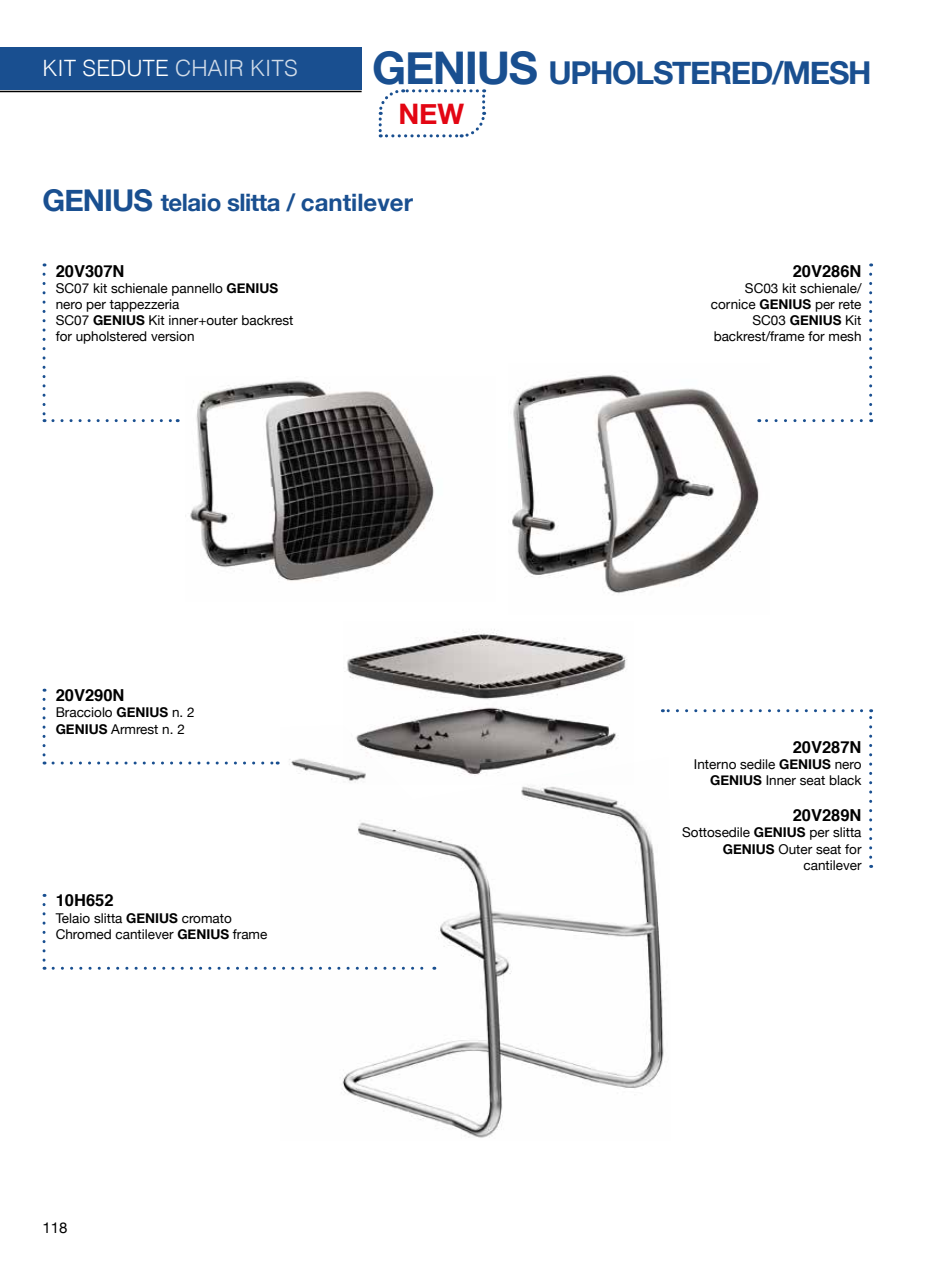
<style>
.page{position:relative;width:936px;height:1276px;background:#fff}
.page>*{position:absolute;margin:0;border:0;box-sizing:border-box;transform-origin:0 0}
.t1{font:700 31.5px "Helvetica Neue";letter-spacing:-.04em;color:#194f90}
.t2{font:700 28.2px "Helvetica Neue";color:#e30613}
.t3{font:700 24px "Helvetica Neue";letter-spacing:-.02em;color:#194f90}
.t4{font:300 22.5px "Helvetica";color:#fff}
.t5{font:700 16.5px "Helvetica";color:#000}
.t6{font:15px "Helvetica Neue";color:#000}
.t7{font:13.5px/16.2px "Helvetica Neue";color:#000}
.s1{color:#d1dce9}
.s2{font-size:45px}
.s3{font-size:30px}
.s4{font-weight:700}
</style>
<div class="page">
<img style="left:185px;top:380px;width:249px;height:201px">
<img style="left:512px;top:374px;width:255px;height:220px">
<img style="left:282px;top:758px;width:382px;height:380px">
<svg style="left:43px;top:274px;width:3px;height:148px"></svg>
<svg style="left:53px;top:419px;width:125px;height:3px"></svg>
<svg style="left:43px;top:699px;width:3px;height:65px"></svg>
<svg style="left:53px;top:761px;width:225px;height:3px"></svg>
<svg style="left:43px;top:904px;width:3px;height:65px"></svg>
<svg style="left:53px;top:966px;width:382px;height:3px"></svg>
<svg style="left:869px;top:274px;width:3px;height:148px"></svg>
<svg style="left:758px;top:419px;width:103px;height:3px"></svg>
<svg style="left:869px;top:709px;width:3px;height:148px"></svg>
<svg style="left:662px;top:709px;width:199px;height:3px"></svg>
<img style="left:343px;top:629px;width:291px;height:155px">
<svg style="left:378px;top:89px;width:109px;height:49px"></svg>
<div style="left:0;top:47px;width:361px;height:42px;background:#194f90"></div>
<hr style="left:0;top:91px;width:361px;height:1px;background:#000">
<h3 class="t4" style="left:43px;top:49px;width:257px">KIT SEDUTE <span class="s1">CHAIR KITS</span></h3>
<h1 class="t1" style="left:372px;top:48px;width:501px"><span class="s2">GENIUS</span> UPHOLSTERED/MESH</h1>
<h2 class="t2" style="left:398px;top:92px;width:67px">NEW</h2>
<h3 class="t3" style="left:43px;top:184px;width:372px"><span class="s3">GENIUS</span> telaio slitta / cantilever</h3>
<p class="t5" style="left:56px;top:257px;width:70px">20V307N</p>
<p class="t7" style="left:56px;top:281px;width:239px">SC07 kit schienale pannello <span class="s4">GENIUS </span>nero per tappezzeria<br>SC07 <span class="s4">GENIUS</span> Kit inner+outer backrest for upholstered version</p>
<p class="t5" style="left:56px;top:682px;width:70px">20V290N</p>
<p class="t7" style="left:56px;top:705px;width:140px">Bracciolo <span class="s4">GENIUS</span> n. 2<br><span class="s4">GENIUS</span> Armrest n. 2</p>
<p class="t5" style="left:56px;top:887px;width:59px">10H652</p>
<p class="t7" style="left:56px;top:910px;width:213px">Telaio slitta <span class="s4">GENIUS</span> cromato<br>Chromed cantilever <span class="s4">GENIUS</span> frame</p>
<p class="t6" style="left:43px;top:1217px;width:27px">118</p>
<p class="t5" style="left:792px;top:257px;width:70px">20V286N</p>
<p class="t7" style="left:711px;top:281px;width:152px;text-align:right">SC03 kit schienale/ cornice <span class="s4">GENIUS</span> per rete<br>SC03 <span class="s4">GENIUS</span> Kit backrest/frame for mesh</p>
<p class="t5" style="left:792px;top:733px;width:70px">20V287N</p>
<p class="t7" style="left:694px;top:757px;width:169px;text-align:right">Interno sedile <span class="s4">GENIUS</span> nero<br><span class="s4">GENIUS</span> Inner seat black</p>
<p class="t5" style="left:792px;top:802px;width:70px">20V289N</p>
<p class="t7" style="left:682px;top:825px;width:181px;text-align:right">Sottosedile <span class="s4">GENIUS</span> per slitta<br><span class="s4">GENIUS</span> Outer seat for cantilever</p>
</div>
